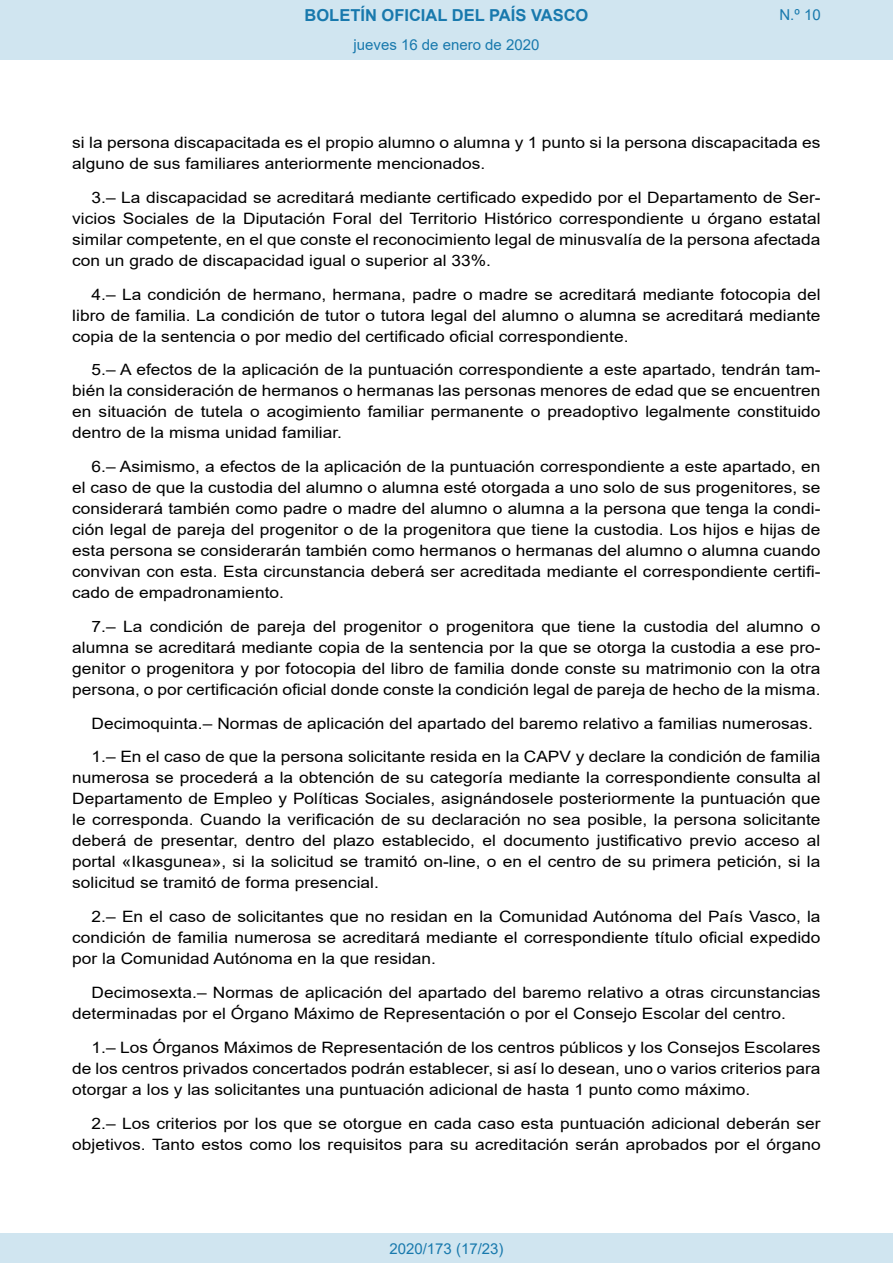
<style>
.page{position:relative;width:893px;height:1263px;background:#fff}
.page>*{position:absolute;margin:0;border:0;box-sizing:border-box;transform-origin:0 0}
.t1{font:700 16.5px "Arial";color:#1879ad}
.BOPVDetalle{font:15.6px/21px "Arial";color:#000;text-align:justify;scale:1.11 1}
.Paginacion_Centro{font:15px "Arial";color:#1879ad}
</style>
<div class="page">
<div style="left:0;top:0;width:893px;height:60px;background:#d0e5f0"></div>
<div style="left:0;top:1233px;width:893px;height:30px;background:#d0e5f0"></div>
<p class="t1" style="left:305px;top:3px;width:285px">BOLETÍN OFICIAL DEL PAÍS VASCO</p>
<p class="Paginacion_Centro" style="left:353px;top:35px;width:187px">jueves 16 de enero de 2020</p>
<p class="Paginacion_Centro" style="left:779px;top:5px;width:43px">N.º 10</p>
<p class="BOPVDetalle" style="left:72px;top:132px;width:676px">si la persona discapacitada es el propio alumno o alumna y 1 punto si la persona discapacitada es alguno de sus familiares anteriormente mencionados.</p>
<p class="BOPVDetalle" style="left:72px;top:187px;width:676px;text-indent:19px">3.– La discapacidad se acreditará mediante certificado expedido por el Departamento de Ser&shy;vicios Sociales de la Diputación Foral del Territorio Histórico correspondiente u órgano estatal similar competente, en el que conste el reconocimiento legal de minusvalía de la persona afectada con un grado de discapacidad igual o superior al 33%.</p>
<p class="BOPVDetalle" style="left:72px;top:284px;width:676px;text-indent:19px">4.– La condición de hermano, hermana, padre o madre se acreditará mediante fotocopia del libro de familia. La condición de tutor o tutora legal del alumno o alumna se acreditará mediante copia de la sentencia o por medio del certificado oficial correspondiente.</p>
<p class="BOPVDetalle" style="left:72px;top:359px;width:676px;text-indent:19px">5.– A efectos de la aplicación de la puntuación correspondiente a este apartado, tendrán tam&shy;bién la consideración de hermanos o hermanas las personas menores de edad que se encuentren en situación de tutela o acogimiento familiar permanente o preadoptivo legalmente constituido dentro de la misma unidad familiar.</p>
<p class="BOPVDetalle" style="left:72px;top:456px;width:676px;text-indent:19px">6.– Asimismo, a efectos de la aplicación de la puntuación correspondiente a este apartado, en el caso de que la custodia del alumno o alumna esté otorgada a uno solo de sus progenitores, se considerará también como padre o madre del alumno o alumna a la persona que tenga la condi&shy;ción legal de pareja del progenitor o de la progenitora que tiene la custodia. Los hijos e hijas de esta persona se considerarán también como hermanos o hermanas del alumno o alumna cuando convivan con esta. Esta circunstancia deberá ser acreditada mediante el correspondiente certifi&shy;cado de empadronamiento.</p>
<p class="BOPVDetalle" style="left:72px;top:616px;width:676px;text-indent:19px">7.– La condición de pareja del progenitor o progenitora que tiene la custodia del alumno o alumna se acreditará mediante copia de la sentencia por la que se otorga la custodia a ese pro&shy;genitor o progenitora y por fotocopia del libro de familia donde conste su matrimonio con la otra persona, o por certificación oficial donde conste la condición legal de pareja de hecho de la misma.</p>
<p class="BOPVDetalle" style="left:92px;top:713px;width:651px">Decimoquinta.– Normas de aplicación del apartado del baremo relativo a familias numerosas.</p>
<p class="BOPVDetalle" style="left:72px;top:746px;width:676px;text-indent:19px">1.– En el caso de que la persona solicitante resida en la CAPV y declare la condición de familia numerosa se procederá a la obtención de su categoría mediante la correspondiente consulta al Departamento de Empleo y Políticas Sociales, asignándosele posteriormente la puntuación que le corresponda. Cuando la verificación de su declaración no sea posible, la persona solicitante deberá de presentar, dentro del plazo establecido, el documento justificativo previo acceso al portal «Ikasgunea», si la solicitud se tramitó on-line, o en el centro de su primera petición, si la solicitud se tramitó de forma presencial.</p>
<p class="BOPVDetalle" style="left:72px;top:906px;width:676px;text-indent:19px">2.– En el caso de solicitantes que no residan en la Comunidad Autónoma del País Vasco, la condición de familia numerosa se acreditará mediante el correspondiente título oficial expedido por la Comunidad Autónoma en la que residan.</p>
<p class="BOPVDetalle" style="left:72px;top:982px;width:676px;text-indent:19px">Decimosexta.– Normas de aplicación del apartado del baremo relativo a otras circunstancias determinadas por el Órgano Máximo de Representación o por el Consejo Escolar del centro.</p>
<p class="BOPVDetalle" style="left:72px;top:1037px;width:676px;text-indent:19px">1.– Los Órganos Máximos de Representación de los centros públicos y los Consejos Escolares de los centros privados concertados podrán establecer, si así lo desean, uno o varios criterios para otorgar a los y las solicitantes una puntuación adicional de hasta 1 punto como máximo.</p>
<p class="BOPVDetalle" style="left:72px;top:1112px;width:676px;text-align:right">2.– Los criterios por los que se otorgue en cada caso esta puntuación adicional deberán ser objetivos. Tanto estos como los requisitos para su acreditación serán aprobados por el órgano</p>
<p class="Paginacion_Centro" style="left:389px;top:1238px;width:116px">2020/173 (17/23)</p>
</div>
